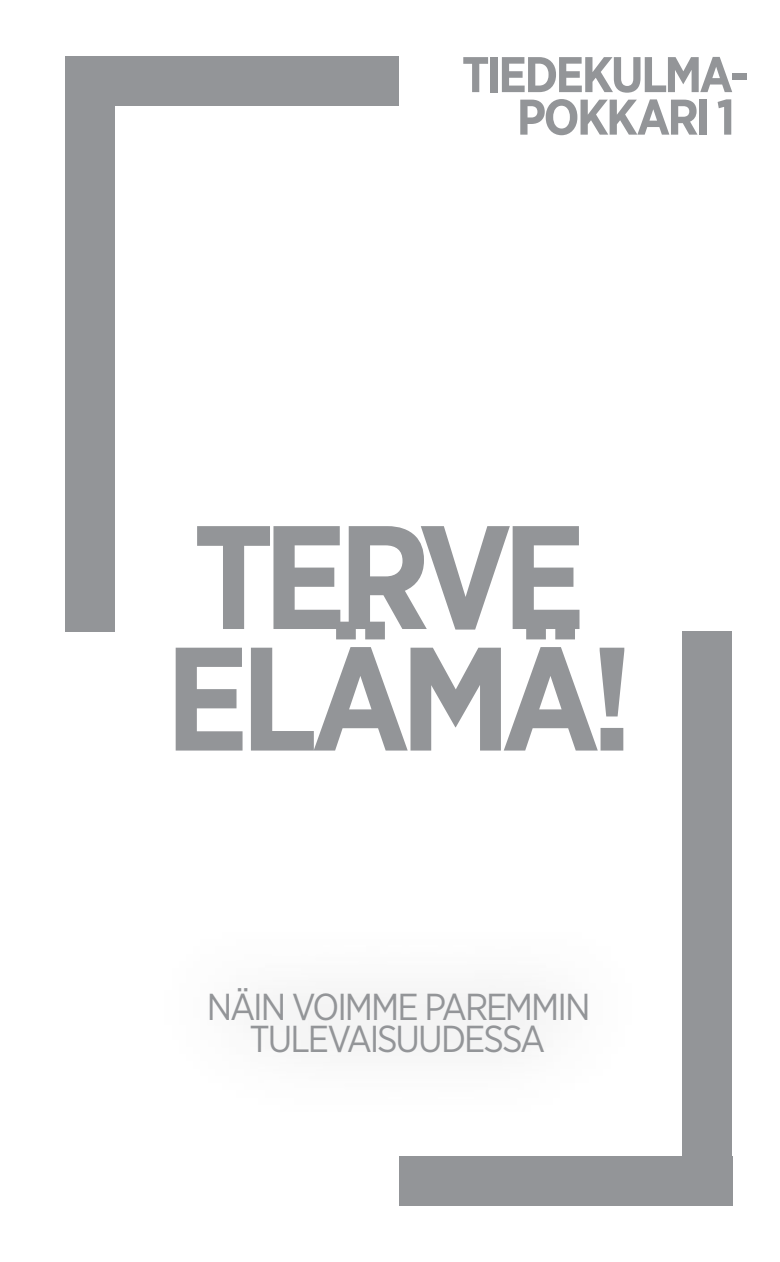
<style>
.page{position:relative;width:780px;height:1262px;background:#fff}
.page>*{position:absolute;margin:0;border:0;box-sizing:border-box;transform-origin:0 0}
.t1{font:700 147px/121.5px "Gotham Narrow";letter-spacing:-.07em;color:#939598}
.t2{font:700 50px/42.5px "Gotham Narrow";letter-spacing:-.055em;color:#939598;text-align:right}
.t3{font:37.5px/32px "Gotham Narrow";letter-spacing:-.055em;color:#939598;text-align:center}
</style>
<div class="page">
<div style="left:66px;top:57px;width:333px;height:49px;background:#939598"></div>
<div style="left:66px;top:57px;width:49px;height:574px;background:#939598"></div>
<div style="left:399px;top:1155px;width:333px;height:50px;background:#939598"></div>
<div style="left:682px;top:631px;width:50px;height:574px;background:#939598"></div>
<h2 class="t2" style="left:462px;top:53px;width:288px">TIEDEKULMA-<br>POKKARI 1</h2>
<h1 class="t1" style="left:165px;top:515px;width:469px">TERVE<br>ELÄMÄ!</h1>
<p class="t3" style="left:207px;top:989px;width:385px">NÄIN VOIMME PAREMMIN<br>TULEVAISUUDESSA</p>
</div>
